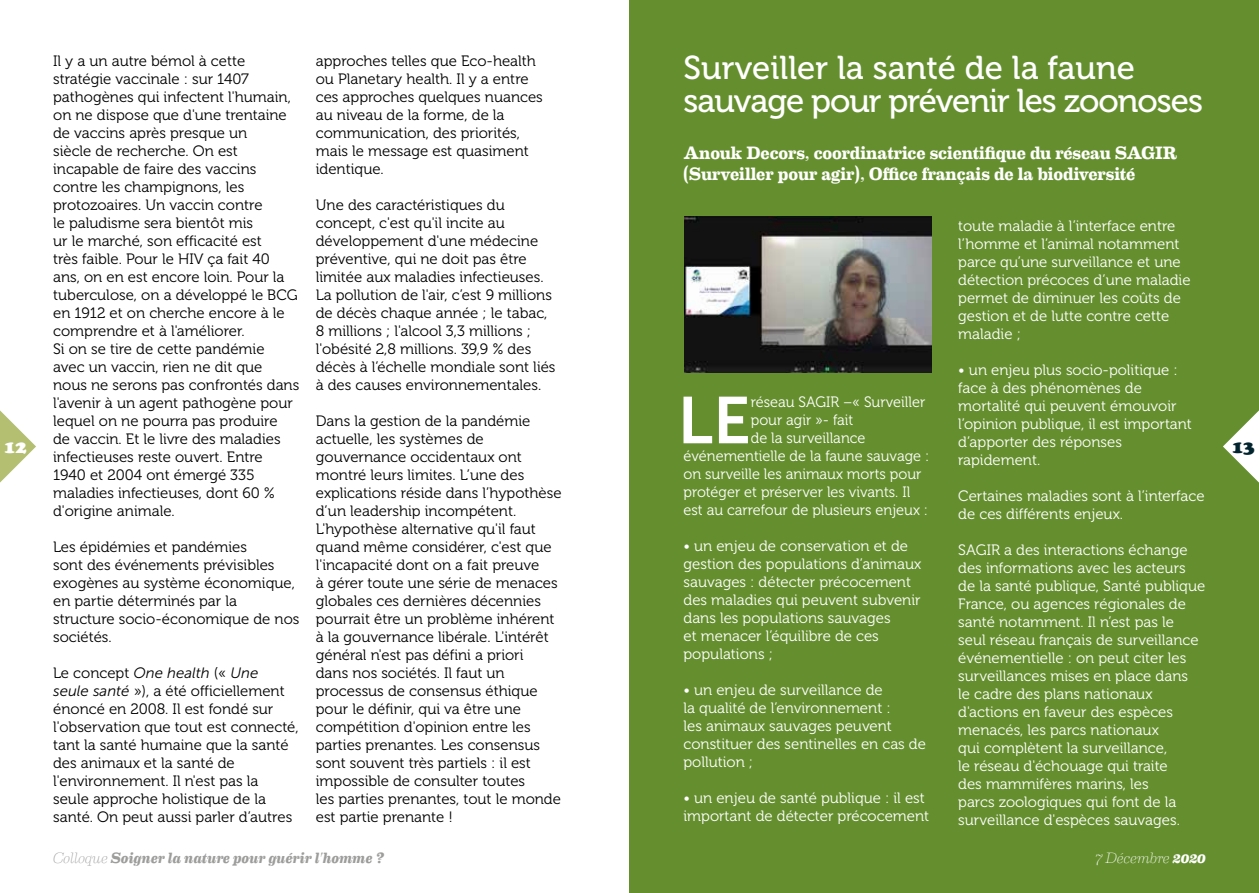
<style>
.page{position:relative;width:1259px;height:893px;background:#fff}
.page>*{position:absolute;margin:0;border:0;box-sizing:border-box;transform-origin:0 0}
.t1{font:65.7px "Museo Sans 700";color:#fff}
.t2{font:33px/33px "Museo 500";letter-spacing:-.03em;color:#fff}
.t3{font:700 18px/21px "Eames Century Modern";letter-spacing:-.005em;color:#fff}
.t4{font:18px "Cooper Black Std";color:#02242e}
.t5{font:18px "Cooper Black Std";color:#fff}
.t6{font:15px/18px "Museo 300";color:#000}
.t7{font:15px/18px "Museo 300";color:#fff}
.t8{font:italic 700 15px "Eames Century Modern";letter-spacing:-.005em;color:#9d9d9c}
.t9{font:italic 15px "Museo Sans 300";color:#000}
.t10{font:italic 100 15px "Eames Century Modern";letter-spacing:-.02em;color:#fff}
.s1{font-family:"Museo 300";font-style:normal}
.s2{font-family:"Museo Sans 300";font-style:italic}
.s3{font-weight:100}
.s4{font-weight:700}
</style>
<div class="page">
<div style="left:629px;top:0;width:630px;height:893px;background:#658f2e"></div>
<svg style="left:1223px;top:410px;width:36px;height:73px"></svg>
<svg style="left:0;top:410px;width:36px;height:73px"></svg>
<img style="left:684px;top:216px;width:247px;height:156px">
<p class="t5" style="left:4px;top:436px;width:24px">12</p>
<p class="t6" style="left:53px;top:52px;width:248px">Il y a un autre bémol à cette stratégie vaccinale : sur 1407 pathogènes qui infectent l'humain, on ne dispose que d'une trentaine de vaccins après presque un<br>siècle de recherche. On est incapable de faire des vaccins contre les champignons, les protozoaires. Un vaccin contre<br>le paludisme sera bientôt mis<br>ur le marché, son efficacité est<br>très faible. Pour le HIV ça fait 40 ans, on en est encore loin. Pour la tuberculose, on a développé le BCG en 1912 et on cherche encore à le comprendre et à l'améliorer.<br>Si on se tire de cette pandémie avec un vaccin, rien ne dit que nous ne serons pas confrontés dans l'avenir à un agent pathogène pour lequel on ne pourra pas produire<br>de vaccin. Et le livre des maladies infectieuses reste ouvert. Entre<br>1940 et 2004 ont émergé 335 maladies infectieuses, dont 60 % d'origine animale.</p>
<p class="t6" style="left:53px;top:538px;width:248px">Les épidémies et pandémies<br>sont des événements prévisibles exogènes au système économique, en partie déterminés par la structure socio-économique de nos sociétés.</p>
<p class="t9" style="left:53px;top:664px;width:207px"><span class="s1">Le concept</span> One health <span class="s1">(«</span> Une</p>
<p class="t6" style="left:53px;top:682px;width:247px"><span class="s2">seule santé</span> »), a été officiellement énoncé en 2008. Il est fondé sur l'observation que tout est connecté, tant la santé humaine que la santé des animaux et la santé de l'environnement. Il n'est pas la<br>seule approche holistique de la santé. On peut aussi parler d’autres</p>
<p class="t6" style="left:316px;top:52px;width:228px">approches telles que Eco-health ou Planetary health. Il y a entre ces approches quelques nuances au niveau de la forme, de la communication, des priorités, mais le message est quasiment identique.</p>
<p class="t6" style="left:316px;top:196px;width:241px">Une des caractéristiques du concept, c'est qu'il incite au développement d'une médecine préventive, qui ne doit pas être limitée aux maladies infectieuses.<br>La pollution de l'air, c’est 9 millions de décès chaque année ; le tabac, 8 millions ; l'alcool 3,3 millions ; l'obésité 2,8 millions. 39,9 % des décès à l’échelle mondiale sont liés à des causes environnementales.</p>
<p class="t6" style="left:316px;top:412px;width:247px">Dans la gestion de la pandémie actuelle, les systèmes de gouvernance occidentaux ont montré leurs limites. L’une des explications réside dans l’hypothèse d’un leadership incompétent.<br>L'hypothèse alternative qu'il faut quand même considérer, c'est que l'incapacité dont on a fait preuve<br>à gérer toute une série de menaces globales ces dernières décennies pourrait être un problème inhérent à la gouvernance libérale. L'intérêt général n'est pas défini a priori<br>dans nos sociétés. Il faut un processus de consensus éthique pour le définir, qui va être une compétition d'opinion entre les parties prenantes. Les consensus sont souvent très partiels : il est impossible de consulter toutes<br>les parties prenantes, tout le monde est partie prenante !</p>
<p class="t8" style="left:53px;top:846px;width:333px"><span class="s3">Colloque</span> Soigner la nature pour guérir l'homme ?</p>
<h2 class="t2" style="left:683px;top:52px;width:521px">Surveiller la santé de la faune sauvage pour prévenir les zoonoses</h2>
<p class="t3" style="left:683px;top:141px;width:495px">Anouk Decors, coordinatrice scientifique du réseau SAGIR (Surveiller pour agir), Office français de la biodiversité</p>
<p class="t7" style="left:958px;top:217px;width:234px">toute maladie à l’interface entre l’homme et l’animal notamment parce qu’une surveillance et une détection précoces d’une maladie permet de diminuer les coûts de gestion et de lutte contre cette maladie ;</p>
<p class="t7" style="left:958px;top:361px;width:235px">• un enjeu plus socio-politique : face à des phénomènes de mortalité qui peuvent émouvoir l’opinion publique, il est important d’apporter des réponses rapidement.</p>
<p class="t7" style="left:958px;top:487px;width:248px">Certaines maladies sont à l’interface de ces différents enjeux.</p>
<p class="t7" style="left:958px;top:541px;width:248px">SAGIR a des interactions échange des informations avec les acteurs de la santé publique, Santé publique<br>France, ou agences régionales de santé notamment. Il n’est pas le<br>seul réseau français de surveillance événementielle : on peut citer les surveillances mises en place dans<br>le cadre des plans nationaux d'actions en faveur des espèces menacés, les parcs nationaux<br>qui complètent la surveillance,<br>le réseau d'échouage qui traite<br>des mammifères marins, les<br>parcs zoologiques qui font de la surveillance d'espèces sauvages.</p>
<h1 class="t1" style="left:677px;top:384px;width:75px">LE</h1>
<p class="t7" style="left:751px;top:393px;width:176px">réseau SAGIR –« Surveiller</p>
<p class="t7" style="left:751px;top:411px;width:104px">pour agir »- fait</p>
<p class="t7" style="left:751px;top:429px;width:116px">de la surveillance</p>
<p class="t7" style="left:683px;top:447px;width:247px">événementielle de la faune sauvage :</p>
<p class="t7" style="left:683px;top:465px;width:239px">on surveille les animaux morts pour</p>
<p class="t7" style="left:683px;top:483px;width:228px">protéger et préserver les vivants. Il</p>
<p class="t7" style="left:683px;top:501px;width:246px">est au carrefour de plusieurs enjeux :</p>
<p class="t7" style="left:683px;top:537px;width:239px">• un enjeu de conservation et de gestion des populations d’animaux sauvages : détecter précocement des maladies qui peuvent subvenir dans les populations sauvages<br>et menacer l’équilibre de ces populations ;</p>
<p class="t7" style="left:683px;top:681px;width:244px">• un enjeu de surveillance de<br>la qualité de l’environnement :<br>les animaux sauvages peuvent constituer des sentinelles en cas de pollution ;</p>
<p class="t7" style="left:683px;top:789px;width:247px">• un enjeu de santé publique : il est important de détecter précocement</p>
<p class="t10" style="left:1095px;top:846px;width:112px">7 Décembre <span class="s4">2020</span></p>
<p class="t4" style="left:1232px;top:436px;width:24px">13</p>
</div>
